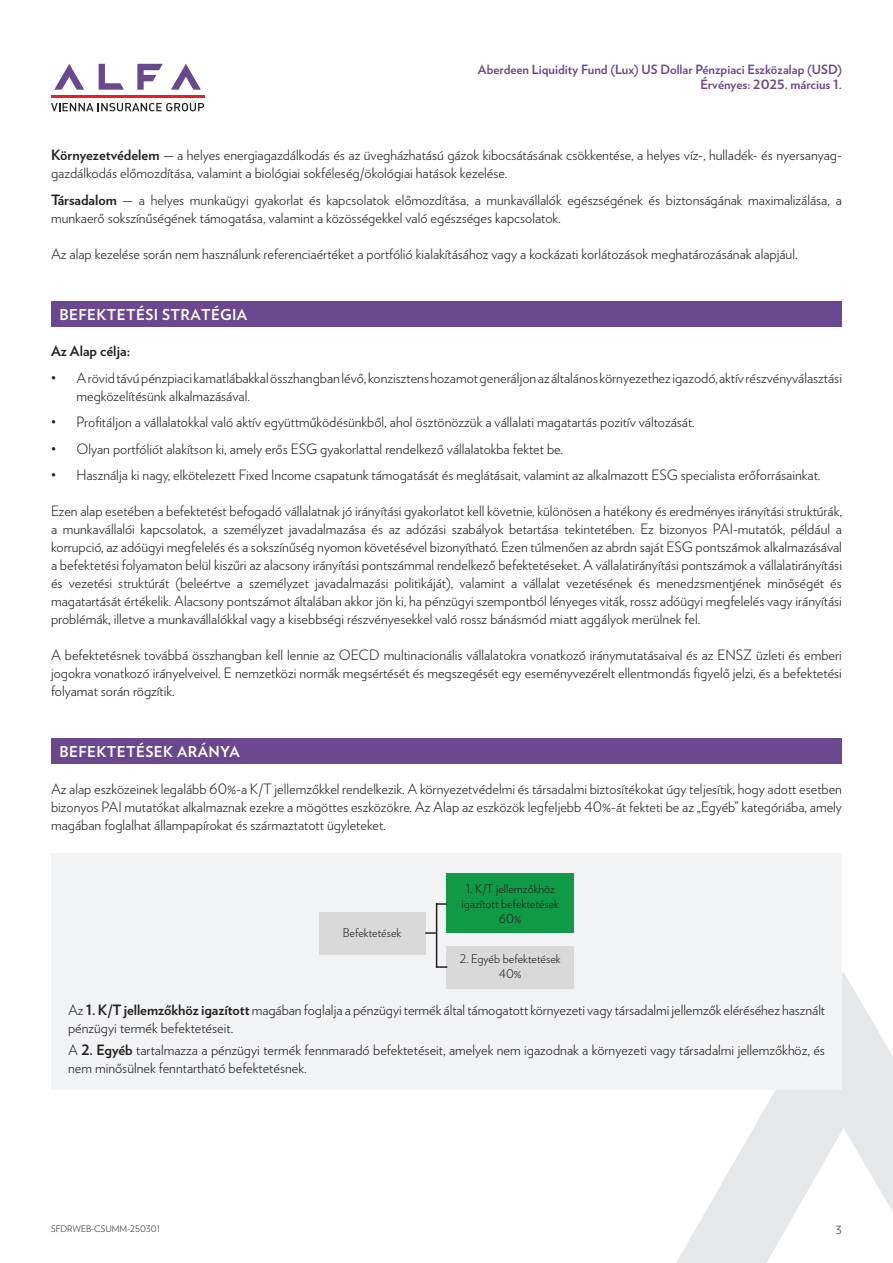
<style>
.page{position:relative;width:893px;height:1263px;background:#fff}
.page>*{position:absolute;margin:0;border:0;box-sizing:border-box;transform-origin:0 0}
.t1{font:700 15px "Verlag";letter-spacing:.025em;color:#fff}
.t2{font:300 14.25px/18px "Verlag";color:#231f20}
.t3{font:700 14.25px "Verlag";color:#231f20}
.t4{font:700 12.75px/15px "Verlag";color:#6a478f;text-align:right}
.t5{font:300 12px/15px "Verlag";color:#231f20;text-align:center}
.t6{font:300 11.25px "Verlag";color:#231f20}
.t7{font:300 9px "Verlag";color:#231f20}
.s1{font-weight:700}
</style>
<div class="page">
<svg style="left:171px;top:64px;width:30px;height:26px"></svg>
<svg style="left:137px;top:64px;width:26px;height:26px"></svg>
<svg style="left:99px;top:64px;width:25px;height:26px"></svg>
<svg style="left:54px;top:64px;width:30px;height:26px"></svg>
<hr style="left:51px;top:95px;width:153px;height:3px;background:#ee1d23">
<svg style="left:51px;top:103px;width:153px;height:8px"></svg>
<svg style="left:676px;top:972px;width:217px;height:291px;fill:#e6e7e9"></svg>
<div style="left:51px;top:301px;width:791px;height:25px;background:#6a478f"></div>
<div style="left:51px;top:738px;width:791px;height:26px;background:#6a478f"></div>
<div style="left:51px;top:854px;width:791px;height:236px;background:#f2f3f4"></div>
<div style="left:319px;top:912px;width:106px;height:42px;background:#d8d9d8"></div>
<div style="left:446px;top:946px;width:128px;height:42px;background:#d8d9d8"></div>
<div style="left:446px;top:873px;width:128px;height:60px;background:#109a47"></div>
<svg style="left:437px;top:966px;width:10px;height:2px"></svg>
<svg style="left:437px;top:903px;width:10px;height:2px"></svg>
<svg style="left:425px;top:932px;width:11px;height:2px"></svg>
<hr style="left:436px;top:903px;width:1px;height:65px;background:#231f20">
<p class="t4" style="left:478px;top:61px;width:365px">Aberdeen Liquidity Fund (Lux) US Dollar Pénzpiaci Eszközalap (USD)<br>Érvényes: 2025. március 1.</p>
<p class="t2" style="left:51px;top:145px;width:792px"><span class="s1">Környezetvédelem</span> — a helyes energiagazdálkodás és az üvegházhatású gázok kibocsátásának csökkentése, a helyes víz-, hulladék- és nyersanyag&shy;gazdálkodás előmozdítása, valamint a biológiai sokféleség/ökológiai hatások kezelése.</p>
<p class="t2" style="left:51px;top:190px;width:792px"><span class="s1">Társadalom</span> — a helyes munkaügyi gyakorlat és kapcsolatok előmozdítása, a munkavállalók egészségének és biztonságának maximalizálása, a munkaerő sokszínűségének támogatása, valamint a közösségekkel való egészséges kapcsolatok.</p>
<p class="t2" style="left:51px;top:244px;width:748px">Az alap kezelése során nem használunk referenciaértéket a portfólió kialakításához vagy a kockázati korlátozások meghatározásának alapjául.</p>
<p class="t1" style="left:60px;top:302px;width:189px">BEFEKTETÉSI STRATÉGIA</p>
<p class="t3" style="left:51px;top:340px;width:81px">Az Alap célja:</p>
<p class="t2" style="left:77px;top:368px;width:767px;text-indent:-26px">• A rövid távú pénzpiaci kamatlábakkal összhangban lévő, konzisztens hozamot generáljon az általános környezethez igazodó, aktív részvényválasztási megközelítésünk alkalmazásával.</p>
<p class="t2" style="left:51px;top:412px;width:645px">• Profitáljon a vállalatokkal való aktív együttműködésünkből, ahol ösztönözzük a vállalati magatartás pozitív változását.</p>
<p class="t2" style="left:51px;top:439px;width:514px">• Olyan portfóliót alakítson ki, amely erős ESG gyakorlattal rendelkező vállalatokba fektet be.</p>
<p class="t2" style="left:51px;top:465px;width:771px">• Használja ki nagy, elkötelezett Fixed Income csapatunk támogatását és meglátásait, valamint az alkalmazott ESG specialista erőforrásainkat.</p>
<p class="t2" style="left:51px;top:501px;width:792px;text-align:justify">Ezen alap esetében a befektetést befogadó vállalatnak jó irányítási gyakorlatot kell követnie, különösen a hatékony és eredményes irányítási struktúrák, a munkavállalói kapcsolatok, a személyzet javadalmazása és az adózási szabályok betartása tekintetében. Ez bizonyos PAI-mutatók, például a korrupció, az adóügyi megfelelés és a sokszínűség nyomon követésével bizonyítható. Ezen túlmenően az abrdn saját ESG pontszámok alkalmazásával a befektetési folyamaton belül kiszűri az alacsony irányítási pontszámmal rendelkező befektetéseket. A vállalatirányítási pontszámok a vállalatirányítási és vezetési struktúrát (beleértve a személyzet javadalmazási politikáját), valamint a vállalat vezetésének és menedzsmentjének minőségét és magatartását értékelik. Alacsony pontszámot általában akkor jön ki, ha pénzügyi szempontból lényeges viták, rossz adóügyi megfelelés vagy irányítási problémák, illetve a munkavállalókkal vagy a kisebbségi részvényesekkel való rossz bánásmód miatt aggályok merülnek fel.</p>
<p class="t2" style="left:51px;top:645px;width:792px;text-align:justify">A befektetésnek továbbá összhangban kell lennie az OECD multinacionális vállalatokra vonatkozó iránymutatásaival és az ENSZ üzleti és emberi jogokra vonatkozó irányelveivel. E nemzetközi normák megsértését és megszegését egy eseményvezérelt ellentmondás figyelő jelzi, és a befektetési folyamat során rögzítik.</p>
<p class="t1" style="left:60px;top:740px;width:182px">BEFEKTETÉSEK ARÁNYA</p>
<p class="t2" style="left:51px;top:779px;width:792px;text-align:justify">Az alap eszközeinek legalább 60%-a K/T jellemzőkkel rendelkezik. A környezetvédelmi és társadalmi biztosítékokat úgy teljesítik, hogy adott esetben bizonyos PAI mutatókat alkalmaznak ezekre a mögöttes eszközökre. Az Alap az eszközök legfeljebb 40%-át fekteti be az „Egyéb” kategóriába, amely magában foglalhat állampapírokat és származtatott ügyleteket.</p>
<p class="t5" style="left:343px;top:924px;width:60px">Befektetések</p>
<p class="t5" style="left:461px;top:880px;width:99px">1. K/T jellemzőkhöz igazított befektetések<br>60%</p>
<p class="t5" style="left:460px;top:950px;width:102px">2. Egyéb befektetések<br>40%</p>
<p class="t2" style="left:68px;top:1000px;width:759px">Az <span class="s1">1. K/T jellemzőkhöz igazított</span> magában foglalja a pénzügyi termék által támogatott környezeti vagy társadalmi jellemzők eléréséhez használt pénzügyi termék befektetéseit.</p>
<p class="t2" style="left:68px;top:1040px;width:758px">A <span class="s1">2. Egyéb</span> tartalmazza a pénzügyi termék fennmaradó befektetéseit, amelyek nem igazodnak a környezeti vagy társadalmi jellemzőkhöz, és nem minősülnek fenntartható befektetésnek.</p>
<p class="t7" style="left:51px;top:1222px;width:111px">SFDRWEB-CSUMM-250301</p>
<p class="t6" style="left:836px;top:1221px;width:8px">3</p>
</div>
